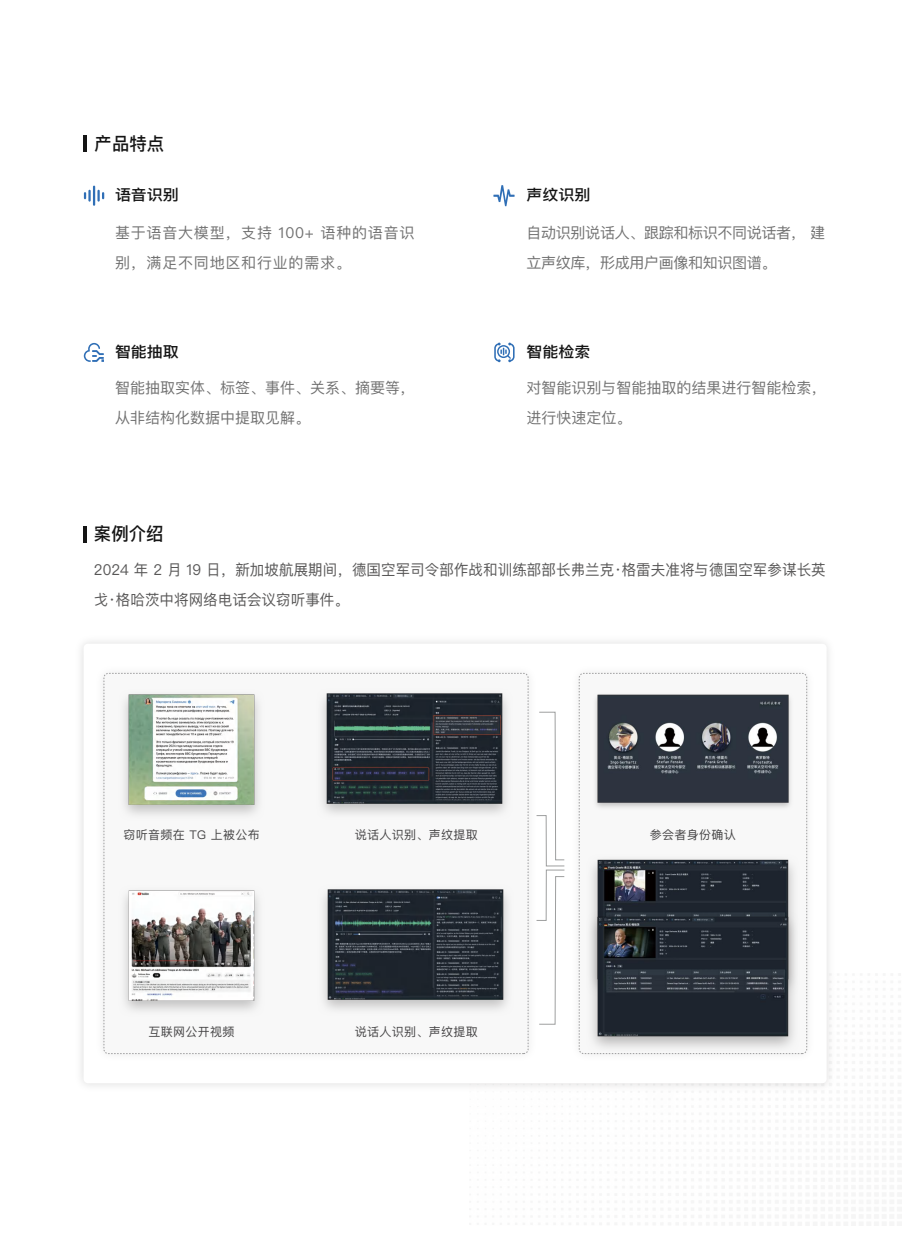
<style>
.page{position:relative;width:910px;height:1234px;background:#fff}
.page>*{position:absolute;margin:0;border:0;box-sizing:border-box;transform-origin:0 0}
.t1{font:500 18px "Ping Fang SC";color:#151515}
.t2{font:15px/30px "Ping Fang SC";letter-spacing:.005em;color:#585757}
.t3{font:15px/30px "Ping Fang SC";color:#717171}
.t4{font:15px/30px "Ping Fang SC";letter-spacing:-.02em;color:#717171}
.t5{font:15px/30px "Ping Fang SC";letter-spacing:.05em;color:#717171}
.t6{font:500 15px "Ping Fang SC";color:#141414;scale:1.06 1}
.t7{font:12px "Ping Fang SC";letter-spacing:.03em;color:#444344}
</style>
<div class="page">
<hr style="left:84px;top:525px;width:3px;height:17px;background:#151515">
<hr style="left:84px;top:135px;width:3px;height:17px;background:#151515">
<svg style="left:84px;top:343px;width:20px;height:19px"></svg>
<svg style="left:493px;top:185px;width:22px;height:21px"></svg>
<svg style="left:97px;top:190px;width:7px;height:11px"></svg>
<svg style="left:84px;top:190px;width:7px;height:11px"></svg>
<hr style="left:93px;top:185px;width:2px;height:21px;background:#306fb6">
<svg style="left:494px;top:342px;width:21px;height:20px"></svg>
<img style="left:103px;top:672px;width:438px;height:383px">
<div style="left:104px;top:673px;width:424px;height:380px;background:#f8f8f8;border-radius:4px"></div>
<svg style="left:536px;top:711px;width:29px;height:313px"></svg>
<div style="left:579px;top:673px;width:228px;height:380px;background:#f8f8f8;border-radius:4px"></div>
<div style="left:579px;top:673px;width:228px;height:380px;border:1px dashed #9e9e9f;border-radius:4px"></div>
<img style="left:124px;top:694px;width:135px;height:121px">
<img style="left:124px;top:890px;width:135px;height:121px">
<img style="left:322px;top:693px;width:185px;height:121px">
<img style="left:323px;top:889px;width:185px;height:121px">
<img style="left:595px;top:694px;width:196px;height:114px">
<img style="left:592px;top:859px;width:202px;height:52px">
<img style="left:587px;top:911px;width:212px;height:141px">
<p class="t1" style="left:95px;top:132px;width:71px">产品特点</p>
<p class="t6" style="left:115px;top:186px;width:62px">语音识别</p>
<p class="t5" style="left:115px;top:217px;width:301px">基于语音大模型，支持 100+ 语种的语音识别，满足不同地区和行业的需求。</p>
<p class="t6" style="left:115px;top:342px;width:62px">智能抽取</p>
<p class="t3" style="left:115px;top:372px;width:301px">智能抽取实体、标签、事件、关系、摘要等，从非结构化数据中提取见解。</p>
<p class="t1" style="left:94px;top:522px;width:71px">案例介绍</p>
<p class="t6" style="left:527px;top:186px;width:62px">声纹识别</p>
<p class="t4" style="left:527px;top:217px;width:300px">自动识别说话人、跟踪和标识不同说话者， 建立声纹库，形成用户画像和知识图谱。</p>
<p class="t6" style="left:527px;top:342px;width:62px">智能检索</p>
<p class="t3" style="left:527px;top:373px;width:301px">对智能识别与智能抽取的结果进行智能检索，进行快速定位。</p>
<p class="t2" style="left:94px;top:554px;width:733px">2024 年 2 月 19 日，新加坡航展期间，德国空军司令部作战和训练部部长弗兰克·格雷夫准将与德国空军参谋长英戈·格哈茨中将网络电话会议窃听事件。</p>
<p class="t7" style="left:123px;top:827px;width:138px">窃听音频在 TG 上被公布</p>
<p class="t7" style="left:650px;top:827px;width:88px">参会者身份确认</p>
<p class="t7" style="left:355px;top:827px;width:125px">说话人识别、声纹提取</p>
<p class="t7" style="left:149px;top:1024px;width:88px">互联网公开视频</p>
<p class="t7" style="left:355px;top:1024px;width:125px">说话人识别、声纹提取</p>
</div>
